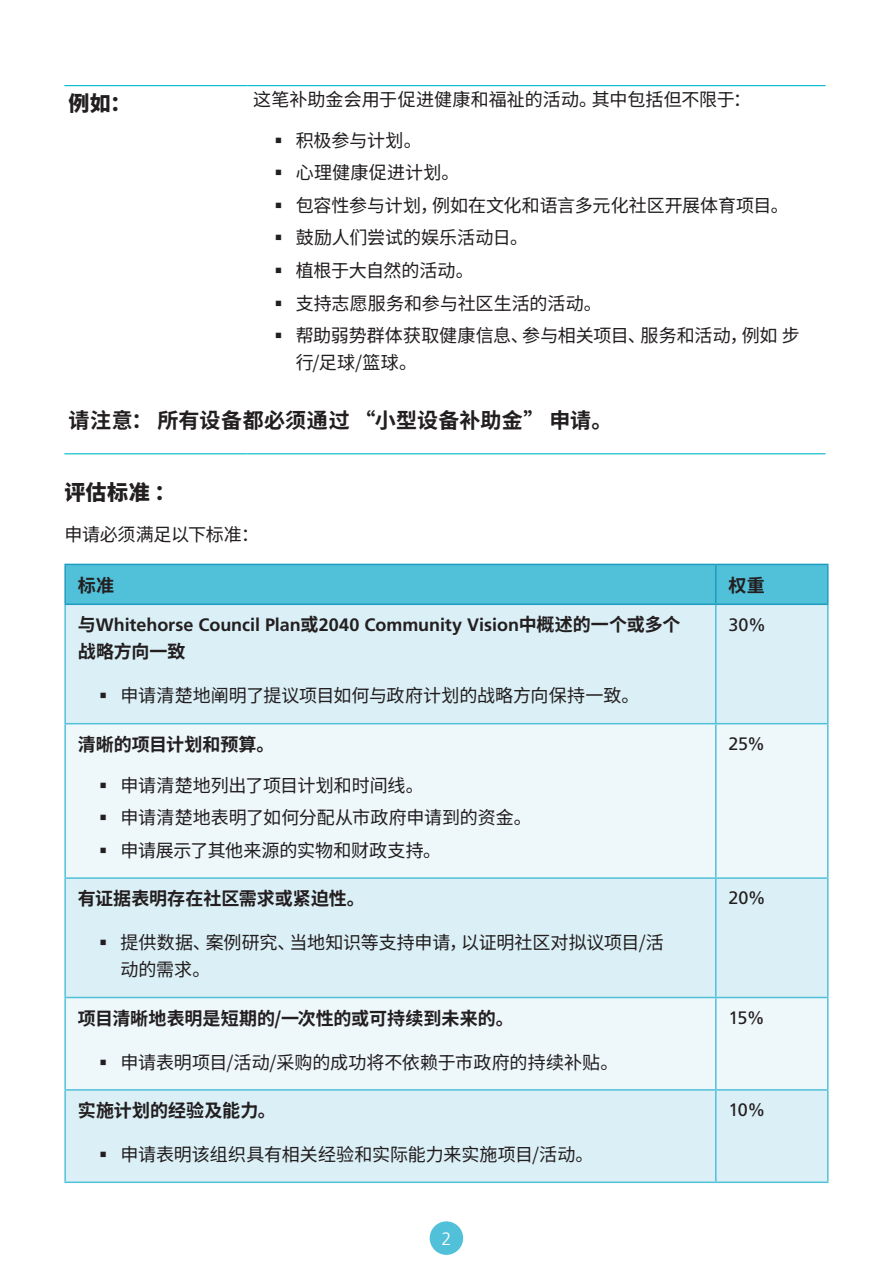
<style>
.page{position:relative;width:893px;height:1263px;background:#fff}
.page>*{position:absolute;margin:0;border:0;box-sizing:border-box;transform-origin:0 0}
.t1{font:100 21px "Noto Sans SC";letter-spacing:.015em;color:#231f20}
.t2{font:100 18px/32.5px "Noto Sans SC";letter-spacing:-.005em;color:#231f20}
.t3{font:700 18px "Frutiger LT Pro";letter-spacing:-.005em;color:#231f20}
.t4{font:18px "Frutiger LT Pro";letter-spacing:-.02em;color:#231f20}
.t5{font:300 18px "Frutiger LT Pro";color:#fff}
.s1{font-family:"Noto Sans SC";font-weight:100}
</style>
<div class="page">
<hr style="left:64px;top:85px;width:183px;height:1px;background:#00b8cc">
<hr style="left:247px;top:85px;width:579px;height:1px;background:#00b8cc">
<hr style="left:64px;top:453px;width:183px;height:1px;background:#00b8cc">
<hr style="left:247px;top:453px;width:579px;height:1px;background:#00b8cc">
<div style="left:66px;top:565px;width:761px;height:38px;background:#51c0d9"></div>
<div style="left:66px;top:605px;width:761px;height:576px;background:#dbeff6"></div>
<svg style="left:66px;top:724px;width:761px;height:365px;background:#e7f4f8"></svg>
<hr style="left:64px;top:605px;width:2px;height:118px;background:#51c0d9">
<hr style="left:715px;top:605px;width:1px;height:118px;background:#51c0d9">
<hr style="left:827px;top:605px;width:2px;height:118px;background:#51c0d9">
<hr style="left:64px;top:723px;width:652px;height:1px;background:#51c0d9">
<hr style="left:64px;top:724px;width:2px;height:153px;background:#51c0d9">
<hr style="left:716px;top:723px;width:113px;height:1px;background:#51c0d9">
<hr style="left:715px;top:724px;width:1px;height:153px;background:#51c0d9">
<hr style="left:827px;top:724px;width:2px;height:153px;background:#51c0d9">
<hr style="left:64px;top:877px;width:652px;height:2px;background:#51c0d9">
<hr style="left:64px;top:879px;width:2px;height:118px;background:#51c0d9">
<hr style="left:716px;top:877px;width:113px;height:2px;background:#51c0d9">
<hr style="left:715px;top:879px;width:1px;height:118px;background:#51c0d9">
<hr style="left:827px;top:879px;width:2px;height:118px;background:#51c0d9">
<hr style="left:64px;top:997px;width:652px;height:1px;background:#51c0d9">
<hr style="left:64px;top:998px;width:2px;height:91px;background:#51c0d9">
<hr style="left:716px;top:997px;width:113px;height:1px;background:#51c0d9">
<hr style="left:715px;top:998px;width:1px;height:91px;background:#51c0d9">
<hr style="left:827px;top:998px;width:2px;height:91px;background:#51c0d9">
<hr style="left:64px;top:1089px;width:652px;height:2px;background:#51c0d9">
<hr style="left:64px;top:1091px;width:2px;height:90px;background:#51c0d9">
<hr style="left:716px;top:1089px;width:113px;height:2px;background:#51c0d9">
<hr style="left:715px;top:1091px;width:1px;height:90px;background:#51c0d9">
<hr style="left:827px;top:1091px;width:2px;height:90px;background:#51c0d9">
<hr style="left:64px;top:1181px;width:652px;height:2px;background:#51c0d9">
<hr style="left:716px;top:1181px;width:113px;height:2px;background:#51c0d9">
<hr style="left:64px;top:564px;width:652px;height:1px;background:#209cc0">
<hr style="left:64px;top:565px;width:2px;height:38px;background:#209cc0">
<hr style="left:716px;top:564px;width:113px;height:1px;background:#209cc0">
<hr style="left:715px;top:565px;width:1px;height:38px;background:#209cc0">
<hr style="left:827px;top:565px;width:2px;height:38px;background:#209cc0">
<hr style="left:64px;top:603px;width:652px;height:2px;background:#209cc0">
<hr style="left:716px;top:603px;width:113px;height:2px;background:#209cc0">
<div style="left:430px;top:1221px;width:33px;height:34px;background:#51c0d9;border-radius:50%"></div>
<svg style="left:101px;top:693px;width:5px;height:5px"></svg>
<svg style="left:101px;top:782px;width:5px;height:6px"></svg>
<svg style="left:101px;top:815px;width:5px;height:5px"></svg>
<svg style="left:101px;top:848px;width:5px;height:5px"></svg>
<svg style="left:101px;top:940px;width:5px;height:5px"></svg>
<svg style="left:101px;top:1059px;width:5px;height:6px"></svg>
<svg style="left:101px;top:1152px;width:5px;height:5px"></svg>
<p class="t1" style="left:69px;top:91px;width:64px">例如：</p>
<p class="t2" style="left:253px;top:83px;width:499px">这笔补助金会用于促进健康和福祉的活动。其中包括但不限于：</p>
<p class="t2" style="left:296px;top:124px;width:505px">积极参与计划。<br>心理健康促进计划。<br>包容性参与计划，例如在文化和语言多元化社区开展体育项目。鼓励人们尝试的娱乐活动日。<br>植根于大自然的活动。<br>支持志愿服务和参与社区生活的活动。<br>帮助弱势群体获取健康信息、参与相关项目、服务和活动，例如 步</p>
<p class="t2" style="left:296px;top:346px;width:123px">行/足球/篮球。</p>
<p class="t1" style="left:69px;top:409px;width:545px">请注意： 所有设备都必须通过 “小型设备补助金” 申请。</p>
<p class="t1" style="left:64px;top:480px;width:113px">评估标准 ：</p>
<p class="t2" style="left:64px;top:518px;width:196px">申请必须满足以下标准：</p>
<p class="t2" style="left:78px;top:569px;width:38px">标准</p>
<p class="t2" style="left:729px;top:569px;width:38px">权重</p>
<p class="t3" style="left:78px;top:614px;width:604px"><span class="s1">与</span>Whitehorse Council Plan<span class="s1">或</span>2040 Community Vision<span class="s1">中概述的一个或多个</span></p>
<p class="t2" style="left:78px;top:636px;width:109px">战略方向一致</p>
<p class="t2" style="left:120px;top:680px;width:521px">申请清楚地阐明了提议项目如何与政府计划的战略方向保持一致。</p>
<p class="t4" style="left:728px;top:614px;width:39px">30%</p>
<p class="t2" style="left:78px;top:728px;width:198px">清晰的项目计划和预算。</p>
<p class="t2" style="left:120px;top:769px;width:413px">申请清楚地列出了项目计划和时间线。<br>申请清楚地表明了如何分配从市政府申请到的资金。申请展示了其他来源的实物和财政支持。</p>
<p class="t2" style="left:78px;top:883px;width:288px">有证据表明存在社区需求或紧迫性。</p>
<p class="t2" style="left:120px;top:929px;width:545px;line-height:27px">提供数据、案例研究、当地知识等支持申请，以证明社区对拟议项目/活动的需求。</p>
<p class="t2" style="left:78px;top:1002px;width:437px">项目清晰地表明是短期的/一次性的或可持续到未来的。</p>
<p class="t2" style="left:120px;top:1046px;width:500px">申请表明项目/活动/采购的成功将不依赖于市政府的持续补贴。</p>
<p class="t2" style="left:78px;top:1094px;width:200px">实施计划的经验及能力。</p>
<p class="t2" style="left:120px;top:1138px;width:475px">申请表明该组织具有相关经验和实际能力来实施项目/活动。</p>
<p class="t5" style="left:441px;top:1228px;width:12px">2</p>
<p class="t4" style="left:728px;top:733px;width:38px">25%</p>
<p class="t4" style="left:728px;top:887px;width:39px">20%</p>
<p class="t4" style="left:728px;top:1007px;width:38px">15%</p>
<p class="t4" style="left:728px;top:1099px;width:38px">10%</p>
</div>
